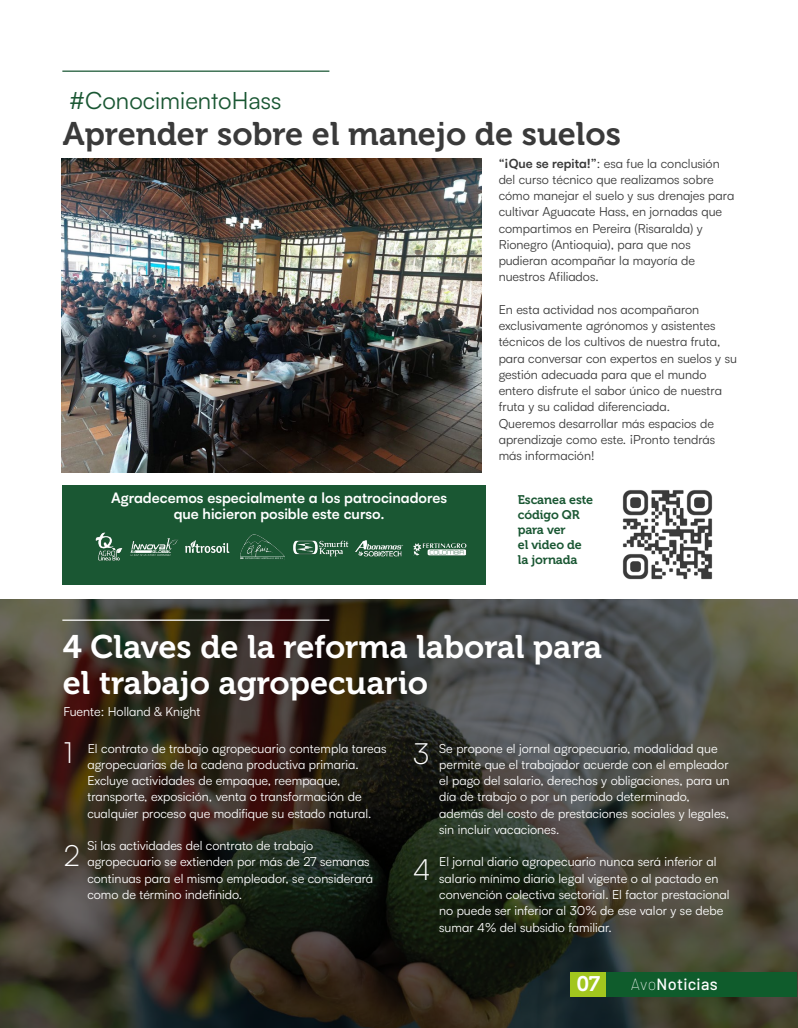
<style>
.page{position:relative;width:798px;height:1028px;background:#fff}
.page>*{position:absolute;margin:0;border:0;box-sizing:border-box;transform-origin:0 0}
.t1{font:32.5px/36.2px "Museo 700";color:#fff}
.t2{font:32.5px "Museo 700";color:#3a3a3a}
.t3{font:300 29.25px "Satoshi";color:#fff}
.t4{font:23.75px "Satoshi";color:#1a5733}
.t5{font:21px "Museo 700";color:#fff}
.t6{font:500 16.25px "Barlow";letter-spacing:.02em;color:#fff}
.t7{font:700 14.38px/15.5px "Satoshi";color:#fff;text-align:center}
.t8{font:12.5px/16.2px "Satoshi";color:#fff}
.t9{font:12.5px/16.2px "Satoshi";color:#3a3a3a}
.t10{font:12.5px/15px "Museo 700";letter-spacing:-.01em;color:#1a5733}
.s1{font-weight:700}
.s2{font-weight:100}
</style>
<div class="page">
<svg style="left:0;top:599px;width:796px;height:429px;background:#39352c"></svg>
<div style="left:62px;top:485px;width:423px;height:99px;background:#1a5733"></div>
<hr style="left:62px;top:71px;width:267px;height:1px;background:#1a5733">
<img style="left:622px;top:490px;width:91px;height:90px">
<img style="left:62px;top:158px;width:419px;height:315px">
<img style="left:95px;top:532px;width:254px;height:29px">
<img style="left:355px;top:540px;width:112px;height:17px">
<hr style="left:62px;top:619px;width:267px;height:2px;background:#fff">
<div style="left:570px;top:972px;width:226px;height:24px;background:#0f5c2c"></div>
<div style="left:570px;top:972px;width:35px;height:24px;background:#a2c61e"></div>
<h3 class="t4" style="left:69px;top:84px;width:214px">#ConocimientoHass</h3>
<h1 class="t2" style="left:63px;top:115px;width:559px">Aprender sobre el manejo de suelos</h1>
<p class="t9" style="left:498px;top:154px;width:237px"><span class="s1">“¡Que se repita!”</span>: esa fue la conclusión del curso técnico que realizamos sobre cómo manejar el suelo y sus drenajes para cultivar Aguacate Hass, en jornadas que compartimos en Pereira (Risaralda) y Rionegro (Antioquia), para que nos pudieran acompañar la mayoría de nuestros Afiliados.</p>
<p class="t9" style="left:498px;top:301px;width:240px">En esta actividad nos acompañaron exclusivamente agrónomos y asistentes técnicos de los cultivos de nuestra fruta, para conversar con expertos en suelos y su gestión adecuada para que el mundo entero disfrute el sabor único de nuestra fruta y su calidad diferenciada.<br>Queremos desarrollar más espacios de aprendizaje como este. ¡Pronto tendrás más información!</p>
<p class="t10" style="left:517px;top:492px;width:77px">Escanea este código QR para ver<br>el video de la jornada</p>
<p class="t7" style="left:111px;top:489px;width:337px">Agradecemos especialmente a los patrocinadores que hicieron posible este curso.</p>
<h1 class="t1" style="left:63px;top:628px;width:540px">4 Claves de la reforma laboral para el trabajo agropecuario</h1>
<p class="t8" style="left:63px;top:703px;width:139px">Fuente: Holland &amp; Knight</p>
<h2 class="t3" style="left:64px;top:734px;width:10px">1</h2>
<h2 class="t3" style="left:412px;top:734px;width:18px">3</h2>
<p class="t8" style="left:87px;top:739px;width:300px">El contrato de trabajo agropecuario contempla tareas agropecuarias de la cadena productiva primaria.<br>Excluye actividades de empaque, reempaque, transporte, exposición, venta o transformación de cualquier proceso que modifique su estado natural.</p>
<p class="t8" style="left:87px;top:837px;width:287px">Si las actividades del contrato de trabajo agropecuario se extienden por más de 27 semanas continuas para el mismo empleador, se considerará como de término indefinido.</p>
<h2 class="t3" style="left:64px;top:837px;width:18px">2</h2>
<h2 class="t3" style="left:412px;top:850px;width:20px">4</h2>
<p class="t8" style="left:439px;top:739px;width:292px">Se propone el jornal agropecuario, modalidad que permite que el trabajador acuerde con el empleador el pago del salario, derechos y obligaciones, para un día de trabajo o por un período determinado, además del costo de prestaciones sociales y legales, sin incluir vacaciones.</p>
<p class="t8" style="left:439px;top:853px;width:292px">El jornal diario agropecuario nunca será inferior al salario mínimo diario legal vigente o al pactado en convención colectiva sectorial. El factor prestacional no puede ser inferior al 30% de ese valor y se debe sumar 4% del subsidio familiar.</p>
<h3 class="t5" style="left:576px;top:972px;width:25px">07</h3>
<h3 class="t6" style="left:630px;top:973px;width:88px"><span class="s2">Avo</span>Noticias</h3>
</div>
